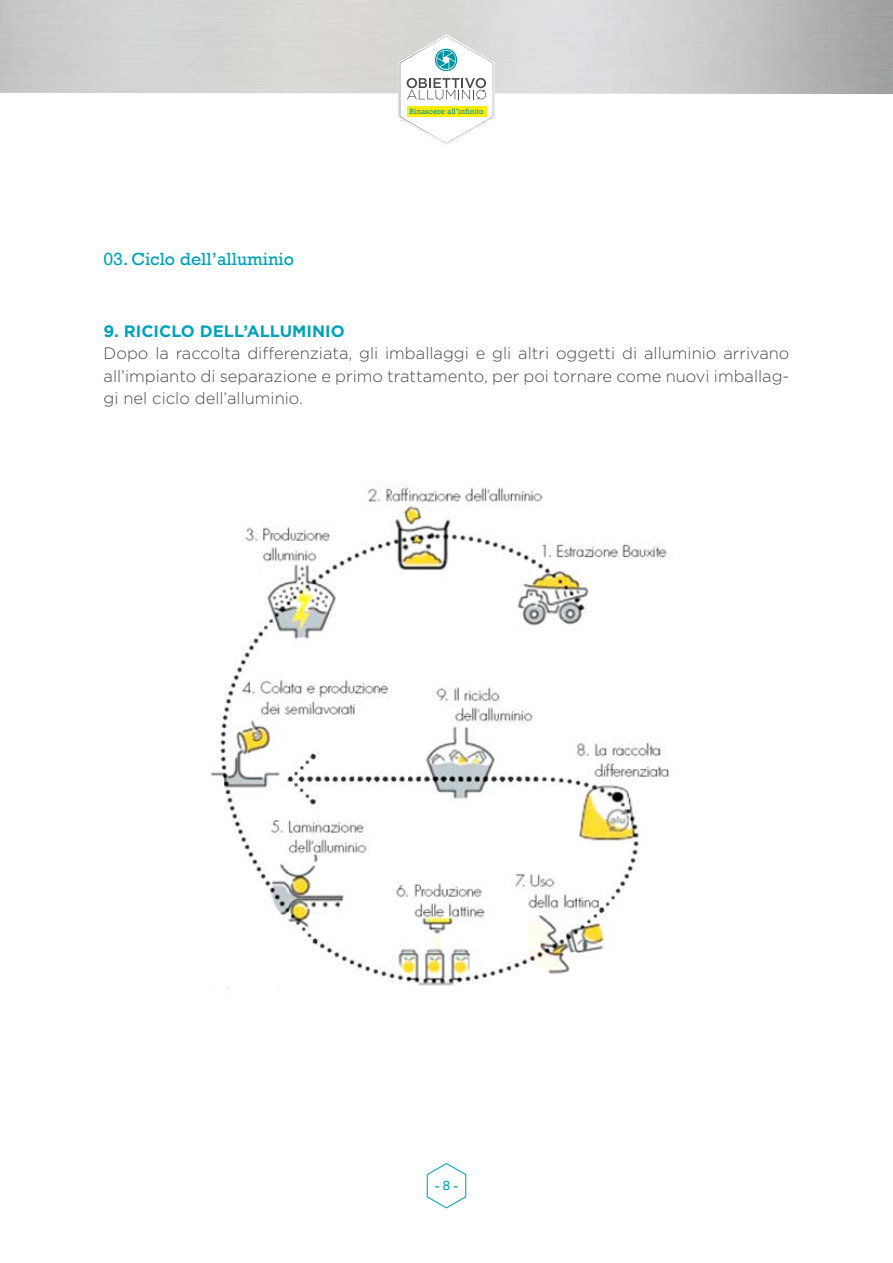
<style>
.page{position:relative;width:893px;height:1263px;background:#fff}
.page>*{position:absolute;margin:0;border:0;box-sizing:border-box;transform-origin:0 0}
.t1{font:18px "Rockwell";color:#00a3ba}
.t2{font:300 16.5px/22.5px "Gotham";color:#4a4a49;text-align:justify}
.t3{font:700 16.5px "Gotham";color:#00a3ba}
.t4{font:13.5px "Rockwell";color:#00a3ba}
.t5{font:7.95px "Rockwell";color:#0094a2}
</style>
<div class="page">
<svg style="left:426px;top:1163px;width:41px;height:46px"></svg>
<img style="left:210px;top:485px;width:459px;height:505px">
<svg style="left:396px;top:32px;width:102px;height:112px"></svg>
<div style="left:407px;top:106px;width:79px;height:11px;background:#ffed00"></div>
<p class="t1" style="left:104px;top:249px;width:192px">03. Ciclo dell’alluminio</p>
<p class="t5" style="left:409px;top:106px;width:76px">Rinascere all’infinito</p>
<p class="t3" style="left:104px;top:320px;width:243px">9. RICICLO DELL’ALLUMINIO</p>
<p class="t2" style="left:104px;top:342px;width:687px">Dopo la raccolta differenziata, gli imballaggi e gli altri oggetti di alluminio arrivano all’impianto di separazione e primo trattamento, per poi tornare come nuovi imballag&shy;gi nel ciclo dell’alluminio.</p>
<p class="t4" style="left:435px;top:1177px;width:25px">- 8 -</p>
</div>
